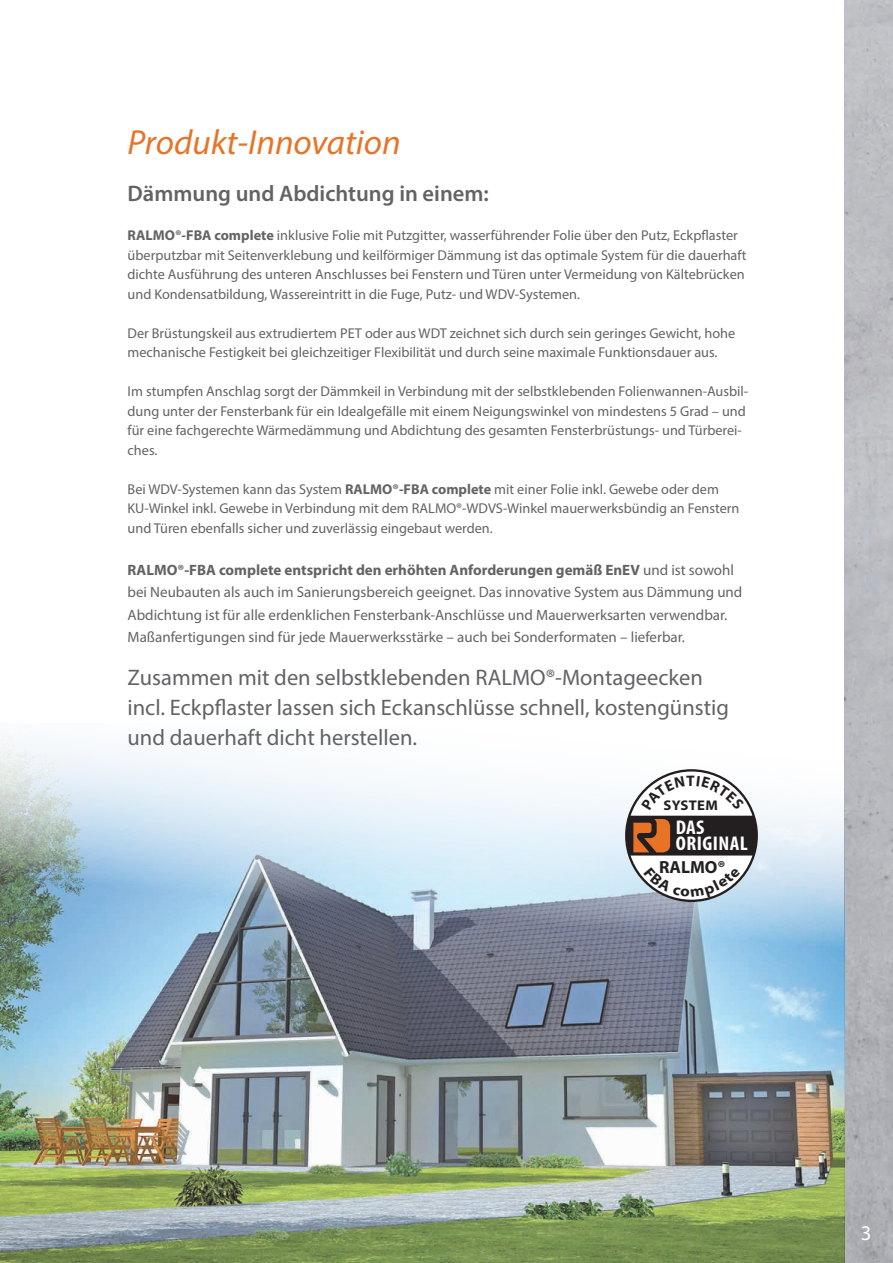
<style>
.page{position:relative;width:893px;height:1263px;background:#fff}
.page>*{position:absolute;margin:0;border:0;box-sizing:border-box;transform-origin:0 0}
.t1{font:italic 34.8px "Myriad Pro";color:#e87327}
.t2{font:22.5px/30px "Myriad Pro";color:#636366}
.t3{font:600 22.5px "Myriad Pro";color:#636366}
.t4{font:21px "Myriad Pro";color:#fff}
.t5{font:700 condensed 19.95px/16.4px "Myriad Pro";letter-spacing:.02em;color:#fff;scale:1.06 1}
.t6{font:700 17.55px "Myriad Pro";color:#231f20}
.t7{font:15px/22.5px "Myriad Pro";color:#636366}
.t8{font:14.25px/19.5px "Myriad Pro";color:#636366}
.t9{font:700 14.1px "Myriad Pro";letter-spacing:.02em;color:#231f20;scale:1.05 1}
.s1{font-weight:700}
</style>
<div class="page">
<img style="left:844px;top:0;width:49px;height:1263px">
<img style="left:0;top:737px;width:844px;height:526px">
<svg style="left:626px;top:770px;width:131px;height:131px"></svg>
<svg style="left:626px;top:816px;width:131px;height:39px"></svg>
<svg style="left:644px;top:867px;width:97px;height:30px"></svg>
<svg style="left:641px;top:775px;width:103px;height:35px"></svg>
<h1 class="t1" style="left:128px;top:121px;width:275px">Produkt-Innovation</h1>
<h2 class="t3" style="left:128px;top:179px;width:363px">Dämmung und Abdichtung in einem:</h2>
<p class="t8" style="left:128px;top:225px;width:620px"><span class="s1">RALMO®-FBA complete</span> inklusive Folie mit Putzgitter, wasserführender Folie über den Putz, Eckpflaster überputzbar mit Seitenverklebung und keilförmiger Dämmung ist das optimale System für die dauerhaft dichte Ausführung des unteren Anschlusses bei Fenstern und Türen unter Vermeidung von Kältebrücken und Kondensatbildung, Wassereintritt in die Fuge, Putz- und WDV-Systemen.</p>
<p class="t8" style="left:128px;top:323px;width:609px">Der Brüstungskeil aus extrudiertem PET oder aus WDT zeichnet sich durch sein geringes Gewicht, hohe mechanische Festigkeit bei gleichzeitiger Flexibilität und durch seine maximale Funktionsdauer aus.</p>
<p class="t8" style="left:128px;top:381px;width:622px">Im stumpfen Anschlag sorgt der Dämmkeil in Verbindung mit der selbstklebenden Folienwannen-Ausbil&shy;dung unter der Fensterbank für ein Idealgefälle mit einem Neigungswinkel von mindestens 5 Grad – und für eine fachgerechte Wärmedämmung und Abdichtung des gesamten Fensterbrüstungs- und Türberei&shy;ches.</p>
<p class="t8" style="left:128px;top:479px;width:613px">Bei WDV-Systemen kann das System <span class="s1">RALMO®-FBA complete</span> mit einer Folie inkl. Gewebe oder dem<br>KU-Winkel inkl. Gewebe in Verbindung mit dem RALMO®-WDVS-Winkel mauerwerksbündig an Fenstern und Türen ebenfalls sicher und zuverlässig eingebaut werden.</p>
<p class="t7" style="left:128px;top:558px;width:616px"><span class="s1">RALMO®-FBA complete entspricht den erhöhten Anforderungen gemäß EnEV</span> und ist sowohl bei Neubauten als auch im Sanierungsbereich geeignet. Das innovative System aus Dämmung und Abdichtung ist für alle erdenklichen Fensterbank-Anschlüsse und Mauerwerksarten verwendbar.<br>Maßanfertigungen sind für jede Mauerwerksstärke – auch bei Sonderformaten – lieferbar.</p>
<h2 class="t2" style="left:128px;top:662px;width:603px">Zusammen mit den selbstklebenden RALMO®-Montageecken incl. Eckpflaster lassen sich Eckanschlüsse schnell, kostengünstig und dauerhaft dicht herstellen.</h2>
<p class="t9" style="left:663px;top:796px;width:53px">SYSTEM</p>
<h3 class="t5" style="left:676px;top:819px;width:69px">DAS<br>ORIGINAL</h3>
<p class="t6" style="left:659px;top:855px;width:68px">RALMO®</p>
<h3 class="t4" style="left:861px;top:1220px;width:12px">3</h3>
</div>
